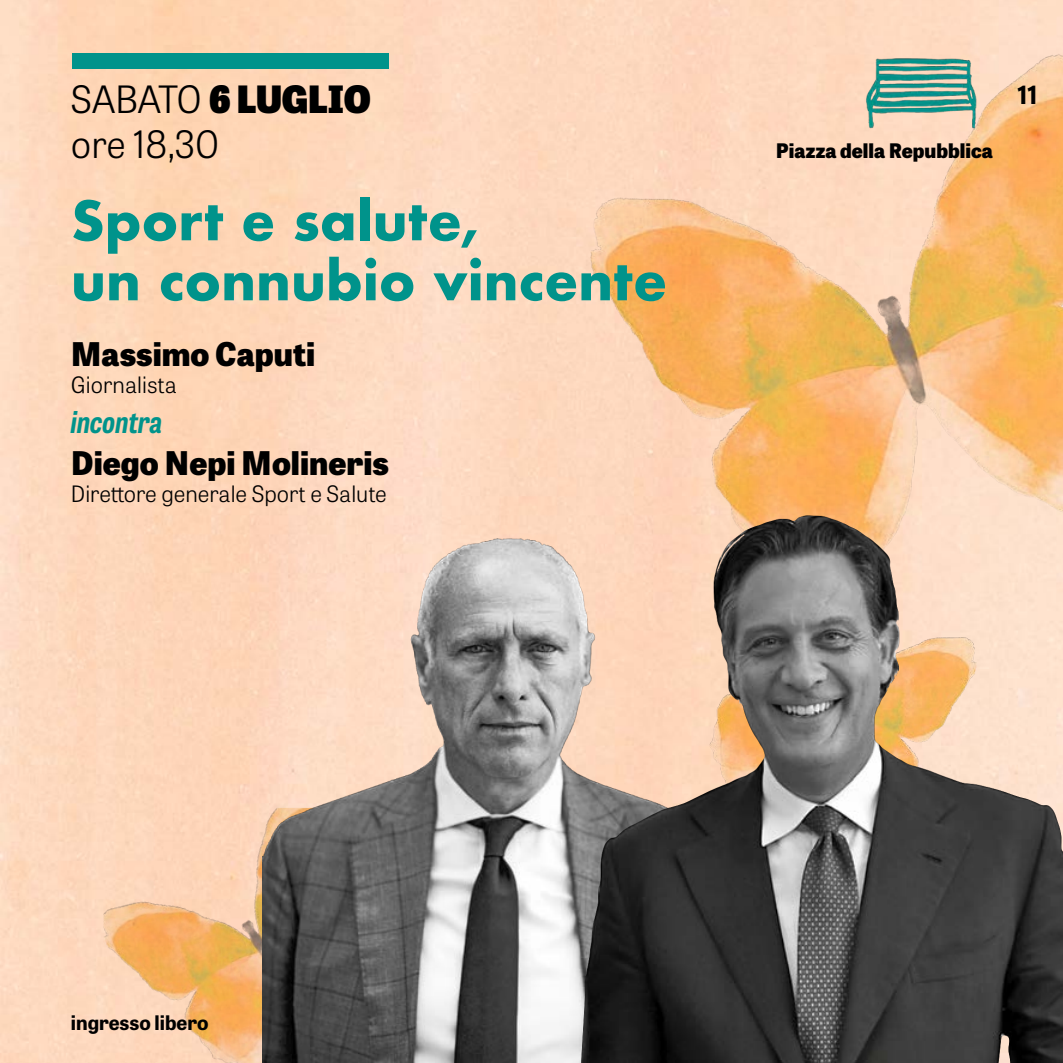
<style>
.page{position:relative;width:1063px;height:1063px;background:#fff}
.page>*{position:absolute;margin:0;border:0;box-sizing:border-box;transform-origin:0 0}
.t1{font:700 52.5px/60px "Futura";color:#00938b}
.t2{font:300 37.5px/45px "Tablet Gothic";color:#000}
.t3{font:800 32.5px "Tablet Gothic";color:#000}
.t4{font:italic 700 30px "Tablet Gothic Condensed";color:#00938b}
.t5{font:700 25px "Tablet Gothic";color:#000}
.t6{font:300 22.5px "Tablet Gothic";color:#000}
.t7{font:800 20px "Tablet Gothic";color:#000}
.t8{font:700 20px "Tablet Gothic";color:#000}
.s1{font-weight:800}
</style>
<div class="page">
<img style="left:0;top:0;width:1063px;height:1063px">
<div style="left:843px;top:33px;width:154px;height:20px;background:#fedac1"></div>
<div style="left:0;top:226px;width:14px;height:221px;background:#fedec5"></div>
<img style="left:103px;top:808px;width:159px;height:255px">
<img style="left:590px;top:53px;width:473px;height:423px">
<div style="left:73px;top:53px;width:316px;height:15px;background:#00938b"></div>
<img style="left:262px;top:459px;width:417px;height:604px">
<img style="left:523px;top:476px;width:540px;height:587px">
<h2 class="t2" style="left:71px;top:76px;width:302px">SABATO <span class="s1">6 LUGLIO </span>ore 18,30</h2>
<h1 class="t1" style="left:71px;top:190px;width:598px">Sport e salute,<br>un connubio vincente</h1>
<h3 class="t3" style="left:71px;top:330px;width:246px">Massimo Caputi</h3>
<p class="t6" style="left:71px;top:370px;width:107px">Giornalista</p>
<h3 class="t4" style="left:71px;top:399px;width:93px">incontra</h3>
<h3 class="t3" style="left:71px;top:439px;width:320px">Diego Nepi Molineris</h3>
<p class="t6" style="left:71px;top:479px;width:318px">Direttore generale Sport e Salute</p>
<p class="t7" style="left:776px;top:136px;width:218px">Piazza della Repubblica</p>
<p class="t5" style="left:1017px;top:77px;width:22px">11</p>
<p class="t8" style="left:71px;top:1008px;width:139px">ingresso libero</p>
</div>
